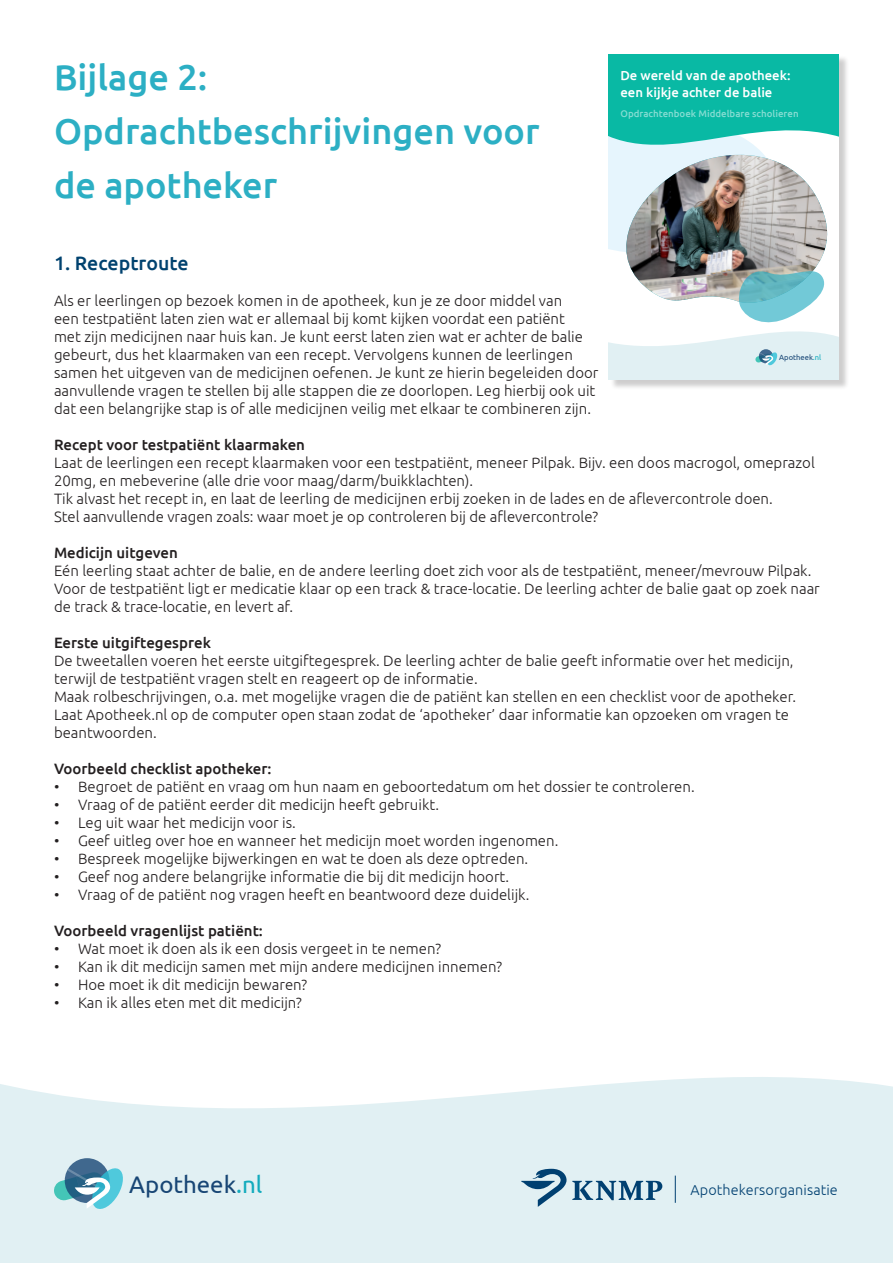
<style>
.page{position:relative;width:893px;height:1263px;background:#fff}
.page>*{position:absolute;margin:0;border:0;box-sizing:border-box;transform-origin:0 0}
.t1{font:500 36px/54px "Ubuntu";color:#2cafc4}
.t2{font:24px "Ubuntu";color:#184675}
.t3{font:500 19.5px "Ubuntu";color:#00426f}
.t4{font:300 15px/18px "Ubuntu";color:#231f20}
.t5{font:500 15px "Ubuntu";color:#231f20}
.t6{font:300 14.4px "Ubuntu";letter-spacing:.005em;color:#004071}
.t7{font:500 13.2px/16.6px "Ubuntu";color:#fff}
.t8{font:500 9.6px "Ubuntu";color:#fff}
.t9{font:7.65px "Ubuntu";color:#184675}
.s1{color:#13abbd}
</style>
<div class="page">
<svg style="left:0;top:1077px;width:893px;height:186px;background:#e3f1f4"></svg>
<svg style="left:65px;top:1158px;width:45px;height:45px"></svg>
<svg style="left:54px;top:1168px;width:69px;height:41px;background:#82bcca"></svg>
<svg style="left:521px;top:1169px;width:141px;height:38px;background:#a8c3d2"></svg>
<svg style="left:675px;top:1175px;width:1px;height:28px"></svg>
<div style="left:610px;top:55px;width:239px;height:335px;background:#231f20;opacity:.22"></div>
<svg style="left:609px;top:54px;width:230px;height:325px"></svg>
<h1 class="t1" style="left:54px;top:49px;width:487px">Bijlage 2:<br>Opdrachtbeschrijvingen voor de apotheker</h1>
<p class="t7" style="left:620px;top:67px;width:172px">De wereld van de apotheek: een kijkje achter de balie</p>
<p class="t8" style="left:620px;top:108px;width:180px">Opdrachtenboek Middelbare scholieren</p>
<h3 class="t3" style="left:54px;top:251px;width:136px">1. Receptroute</h3>
<p class="t4" style="left:54px;top:291px;width:546px">Als er leerlingen op bezoek komen in de apotheek, kun je ze door middel van<br>een testpatiënt laten zien wat er allemaal bij komt kijken voordat een patiënt<br>met zijn medicijnen naar huis kan. Je kunt eerst laten zien wat er achter de balie gebeurt, dus het klaarmaken van een recept. Vervolgens kunnen de leerlingen samen het uitgeven van de medicijnen oefenen. Je kunt ze hierin begeleiden door aanvullende vragen te stellen bij alle stappen die ze doorlopen. Leg hierbij ook uit dat een belangrijke stap is of alle medicijnen veilig met elkaar te combineren zijn.</p>
<p class="t5" style="left:54px;top:435px;width:253px">Recept voor testpatiënt klaarmaken</p>
<p class="t4" style="left:54px;top:453px;width:762px">Laat de leerlingen een recept klaarmaken voor een testpatiënt, meneer Pilpak. Bijv. een doos macrogol, omeprazol 20mg, en mebeverine (alle drie voor maag/darm/buikklachten).<br>Tik alvast het recept in, en laat de leerling de medicijnen erbij zoeken in de lades en de aflevercontrole doen.<br>Stel aanvullende vragen zoals: waar moet je op controleren bij de aflevercontrole?</p>
<p class="t5" style="left:54px;top:543px;width:125px">Medicijn uitgeven</p>
<p class="t4" style="left:54px;top:561px;width:767px">Eén leerling staat achter de balie, en de andere leerling doet zich voor als de testpatiënt, meneer/mevrouw Pilpak.<br>Voor de testpatiënt ligt er medicatie klaar op een track &amp; trace-locatie. De leerling achter de balie gaat op zoek naar de track &amp; trace-locatie, en levert af.</p>
<p class="t5" style="left:54px;top:633px;width:158px">Eerste uitgiftegesprek</p>
<p class="t4" style="left:54px;top:651px;width:744px">De tweetallen voeren het eerste uitgiftegesprek. De leerling achter de balie geeft informatie over het medicijn, terwijl de testpatiënt vragen stelt en reageert op de informatie.<br>Maak rolbeschrijvingen, o.a. met mogelijke vragen die de patiënt kan stellen en een checklist voor de apotheker.<br>Laat Apotheek.nl op de computer open staan zodat de ‘apotheker’ daar informatie kan opzoeken om vragen te beantwoorden.</p>
<p class="t5" style="left:54px;top:759px;width:219px">Voorbeeld checklist apotheker:</p>
<p class="t4" style="left:54px;top:777px;width:642px">• Begroet de patiënt en vraag om hun naam en geboortedatum om het dossier te controleren.</p>
<p class="t4" style="left:54px;top:795px;width:387px">• Vraag of de patiënt eerder dit medicijn heeft gebruikt.</p>
<p class="t4" style="left:54px;top:813px;width:243px">• Leg uit waar het medicijn voor is.</p>
<p class="t4" style="left:54px;top:831px;width:506px">• Geef uitleg over hoe en wanneer het medicijn moet worden ingenomen.</p>
<p class="t4" style="left:54px;top:849px;width:476px">• Bespreek mogelijke bijwerkingen en wat te doen als deze optreden.</p>
<p class="t4" style="left:54px;top:867px;width:457px">• Geef nog andere belangrijke informatie die bij dit medicijn hoort.</p>
<p class="t4" style="left:54px;top:885px;width:477px">• Vraag of de patiënt nog vragen heeft en beantwoord deze duidelijk.</p>
<p class="t5" style="left:54px;top:921px;width:210px">Voorbeeld vragenlijst patiënt:</p>
<p class="t4" style="left:54px;top:939px;width:389px">• Wat moet ik doen als ik een dosis vergeet in te nemen?</p>
<p class="t4" style="left:54px;top:957px;width:450px">• Kan ik dit medicijn samen met mijn andere medicijnen innemen?</p>
<p class="t4" style="left:54px;top:975px;width:255px">• Hoe moet ik dit medicijn bewaren?</p>
<p class="t4" style="left:54px;top:993px;width:249px">• Kan ik alles eten met dit medicijn?</p>
<p class="t9" style="left:779px;top:353px;width:44px">Apotheek<span class="s1">.nl</span></p>
<h2 class="t2" style="left:129px;top:1170px;width:135px">Apotheek<span class="s1">.nl</span></h2>
<p class="t6" style="left:691px;top:1181px;width:149px">Apothekersorganisatie</p>
</div>
